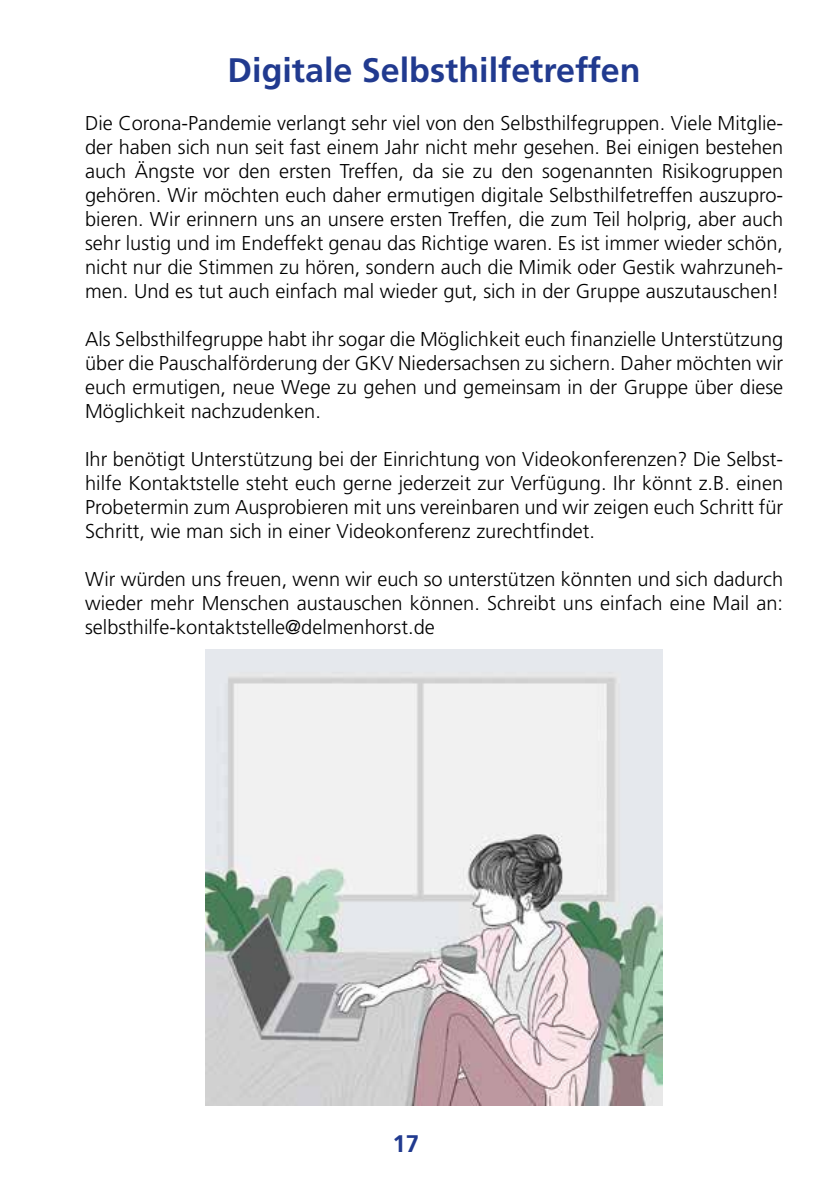
<style>
.page{position:relative;width:840px;height:1191px;background:#fff}
.page>*{position:absolute;margin:0;border:0;box-sizing:border-box;transform-origin:0 0}
.t1{font:700 34px "Frutiger LT Std";color:#213a8f}
.t2{font:700 24px "Frutiger LT Std";color:#213a8f}
.t3{font:300 20px/24px "Frutiger LT Std";color:#000;text-align:justify}
</style>
<div class="page">
<img style="left:205px;top:649px;width:457px;height:457px">
<h1 class="t1" style="left:227px;top:50px;width:414px">Digitale Selbsthilfetreffen</h1>
<p class="t3" style="left:85px;top:112px;width:699px">Die Corona-Pandemie verlangt sehr viel von den Selbsthilfegruppen. Viele Mitglie&shy;der haben sich nun seit fast einem Jahr nicht mehr gesehen. Bei einigen bestehen auch Ängste vor den ersten Treffen, da sie zu den sogenannten Risikogruppen gehören. Wir möchten euch daher ermutigen digitale Selbsthilfetreffen auszupro&shy;bieren. Wir erinnern uns an unsere ersten Treffen, die zum Teil holprig, aber auch sehr lustig und im Endeffekt genau das Richtige waren. Es ist immer wieder schön, nicht nur die Stimmen zu hören, sondern auch die Mimik oder Gestik wahrzuneh&shy;men. Und es tut auch einfach mal wieder gut, sich in der Gruppe auszutauschen!</p>
<p class="t3" style="left:85px;top:328px;width:699px">Als Selbsthilfegruppe habt ihr sogar die Möglichkeit euch finanzielle Unterstützung über die Pauschalförderung der GKV Niedersachsen zu sichern. Daher möchten wir euch ermutigen, neue Wege zu gehen und gemeinsam in der Gruppe über diese Möglichkeit nachzudenken.</p>
<p class="t3" style="left:85px;top:448px;width:699px">Ihr benötigt Unterstützung bei der Einrichtung von Videokonferenzen? Die Selbst&shy;hilfe Kontaktstelle steht euch gerne jederzeit zur Verfügung. Ihr könnt z.B. einen Probetermin zum Ausprobieren mit uns vereinbaren und wir zeigen euch Schritt für Schritt, wie man sich in einer Videokonferenz zurechtfindet.</p>
<p class="t3" style="left:85px;top:568px;width:699px">Wir würden uns freuen, wenn wir euch so unterstützen könnten und sich dadurch wieder mehr Menschen austauschen können. Schreibt uns einfach eine Mail an: selbsthilfe-kontaktstelle@delmenhorst.de</p>
<p class="t2" style="left:392px;top:1129px;width:28px">17</p>
</div>
